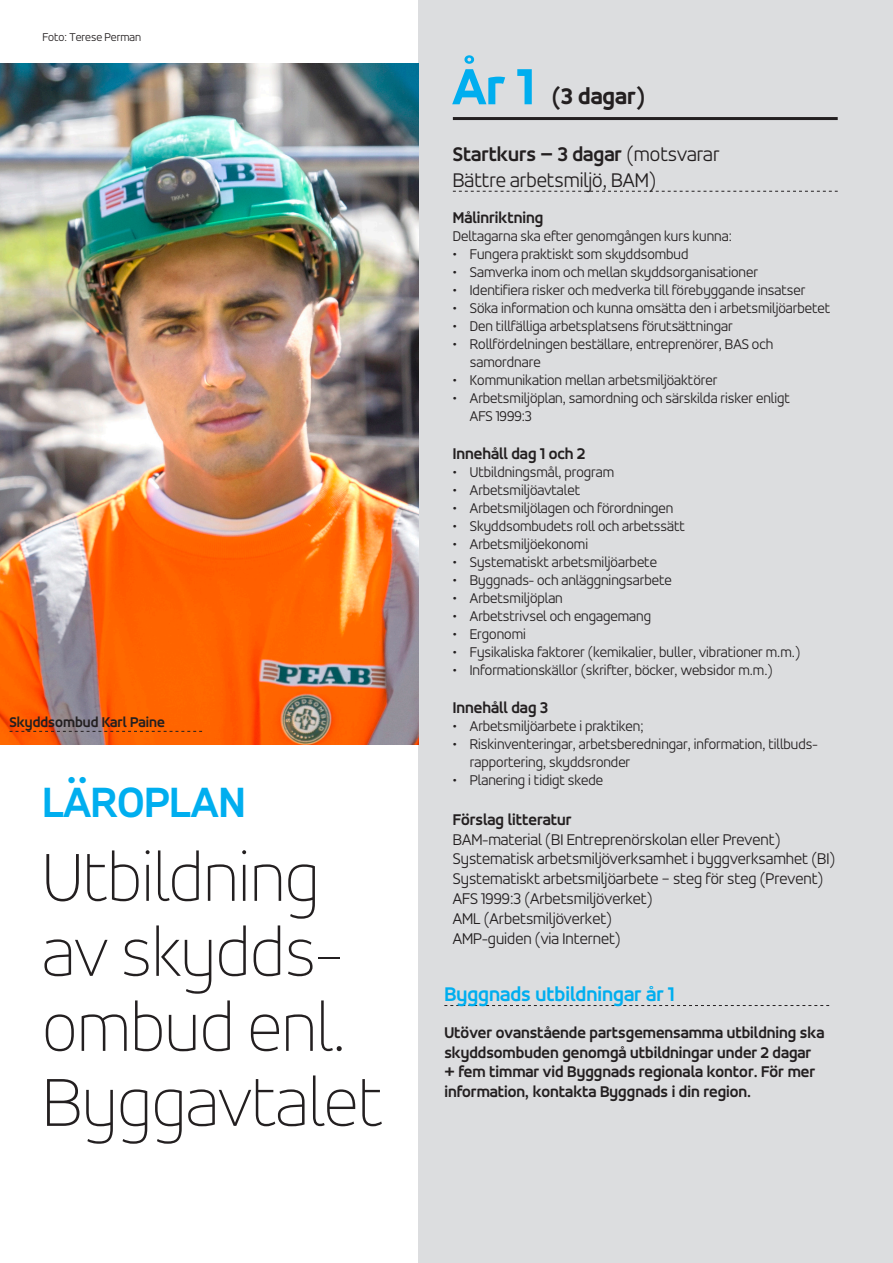
<style>
.page{position:relative;width:893px;height:1263px;background:#fff}
.page>*{position:absolute;margin:0;border:0;box-sizing:border-box;transform-origin:0 0}
.t1{font:100 72px/75px "Accord Alt";color:#231f20}
.År{font:800 54px "Accord Alt";color:#00aeef}
.t2{font:700 45px "Accord Alt";color:#00aeef}
.År-2{font:800 24px "Accord Alt";color:#231f20}
.Kurs{font:300 21px/25.2px "Accord Alt";color:#231f20}
.Kurs-2{font:700 21px "Accord Alt";color:#00aeef}
.Mellis{font:700 16.5px/19.8px "Accord Alt";color:#231f20}
.t3{font:300 16.5px "Accord Alt";color:#231f20}
.t4{font:300 15px/18px "Accord Alt";color:#231f20}
.Kurs-3{font:700 15px "Accord Alt";color:#231f20}
.bröd{font:300 12px "Accord Alt";color:#231f20}
.s1{font-weight:700}
</style>
<div class="page">
<div style="left:419px;top:0;width:474px;height:1263px;background:#dcdddf"></div>
<hr style="left:453px;top:117px;width:385px;height:3px;background:#231f20">
<svg style="left:453px;top:191px;width:385px;height:1px"></svg>
<img style="left:0;top:64px;width:419px;height:681px">
<svg style="left:444px;top:1005px;width:385px;height:1px"></svg>
<svg style="left:10px;top:731px;width:192px;height:1px"></svg>
<p class="bröd" style="left:43px;top:30px;width:100px">Foto: Terese Perman</p>
<p class="Kurs-3" style="left:10px;top:713px;width:157px">Skyddsombud Karl Paine</p>
<p class="t2" style="left:43px;top:776px;width:204px">LÄROPLAN</p>
<p class="t1" style="left:43px;top:840px;width:341px">Utbildning av skydds&shy;ombud enl.<br>Byggavtalet</p>
<p class="År" style="left:453px;top:55px;width:83px">År 1</p>
<p class="År-2" style="left:552px;top:83px;width:95px">(3 dagar)</p>
<p class="Kurs" style="left:453px;top:142px;width:268px"><span class="s1">Startkurs – 3 dagar</span> (motsvarar<br>Bättre arbetsmiljö, BAM)</p>
<p class="Mellis" style="left:453px;top:208px;width:92px">Målinriktning</p>
<p class="t4" style="left:453px;top:227px;width:281px">Deltagarna ska efter genomgången kurs kunna:</p>
<p class="t4" style="left:453px;top:245px;width:237px">• Fungera praktiskt som skyddsombud</p>
<p class="t4" style="left:453px;top:263px;width:307px">• Samverka inom och mellan skyddsorganisationer</p>
<p class="t4" style="left:453px;top:281px;width:354px">• Identifiera risker och medverka till förebyggande insatser</p>
<p class="t4" style="left:453px;top:299px;width:379px">• Söka information och kunna omsätta den i arbetsmiljöarbetet</p>
<p class="t4" style="left:453px;top:317px;width:281px">• Den tillfälliga arbetsplatsens förutsättningar</p>
<p class="t4" style="left:470px;top:335px;width:305px;text-indent:-17px">• Rollfördelningen beställare, entreprenörer, BAS och samordnare</p>
<p class="t4" style="left:453px;top:371px;width:266px">• Kommunikation mellan arbetsmiljöaktörer</p>
<p class="t4" style="left:470px;top:389px;width:321px;text-indent:-17px">• Arbetsmiljöplan, samordning och särskilda risker enligt<br>AFS 1999:3</p>
<p class="Mellis" style="left:453px;top:444px;width:134px">Innehåll dag 1 och 2</p>
<p class="t4" style="left:453px;top:463px;width:163px">• Utbildningsmål, program</p>
<p class="t4" style="left:453px;top:481px;width:129px">• Arbetsmiljöavtalet</p>
<p class="t4" style="left:453px;top:499px;width:222px">• Arbetsmiljölagen och förordningen</p>
<p class="t4" style="left:453px;top:517px;width:233px">• Skyddsombudets roll och arbetssätt</p>
<p class="t4" style="left:453px;top:535px;width:137px">• Arbetsmiljöekonomi</p>
<p class="t4" style="left:453px;top:553px;width:206px">• Systematiskt arbetsmiljöarbete</p>
<p class="t4" style="left:453px;top:571px;width:220px">• Byggnads- och anläggningsarbete</p>
<p class="t4" style="left:453px;top:589px;width:111px">• Arbetsmiljöplan</p>
<p class="t4" style="left:453px;top:607px;width:200px">• Arbetstrivsel och engagemang</p>
<p class="t4" style="left:453px;top:625px;width:74px">• Ergonomi</p>
<p class="t4" style="left:453px;top:643px;width:349px">• Fysikaliska faktorer (kemikalier, buller, vibrationer m.m.)</p>
<p class="t4" style="left:453px;top:661px;width:321px">• Informationskällor (skrifter, böcker, websidor m.m.)</p>
<p class="Mellis" style="left:453px;top:698px;width:97px">Innehåll dag 3</p>
<p class="t4" style="left:453px;top:717px;width:192px">• Arbetsmiljöarbete i praktiken;</p>
<p class="t4" style="left:470px;top:735px;width:348px;text-indent:-17px">• Riskinventeringar, arbetsberedningar, information, tillbuds&shy;rapportering, skyddsronder</p>
<p class="t4" style="left:453px;top:771px;width:152px">• Planering i tidigt skede</p>
<p class="Mellis" style="left:453px;top:809px;width:120px">Förslag litteratur</p>
<p class="t3" style="left:453px;top:829px;width:329px">BAM-material (BI Entreprenörskolan eller Prevent)</p>
<p class="t3" style="left:453px;top:849px;width:384px">Systematisk arbetsmiljöverksamhet i byggverksamhet (BI)</p>
<p class="t3" style="left:453px;top:869px;width:372px">Systematiskt arbetsmiljöarbete – steg för steg (Prevent)</p>
<p class="t3" style="left:453px;top:889px;width:201px">AFS 1999:3 (Arbetsmiljöverket)</p>
<p class="t3" style="left:453px;top:909px;width:161px">AML (Arbetsmiljöverket)</p>
<p class="t3" style="left:453px;top:928px;width:169px">AMP-guiden (via Internet)</p>
<p class="Kurs-2" style="left:444px;top:982px;width:232px">Byggnads utbildningar år 1</p>
<p class="Mellis" style="left:444px;top:1022px;width:381px">Utöver ovanstående partsgemensamma utbildning ska skyddsombuden genomgå utbildningar under 2 dagar + fem timmar vid Byggnads regionala kontor. För mer information, kontakta Byggnads i din region.</p>
</div>
